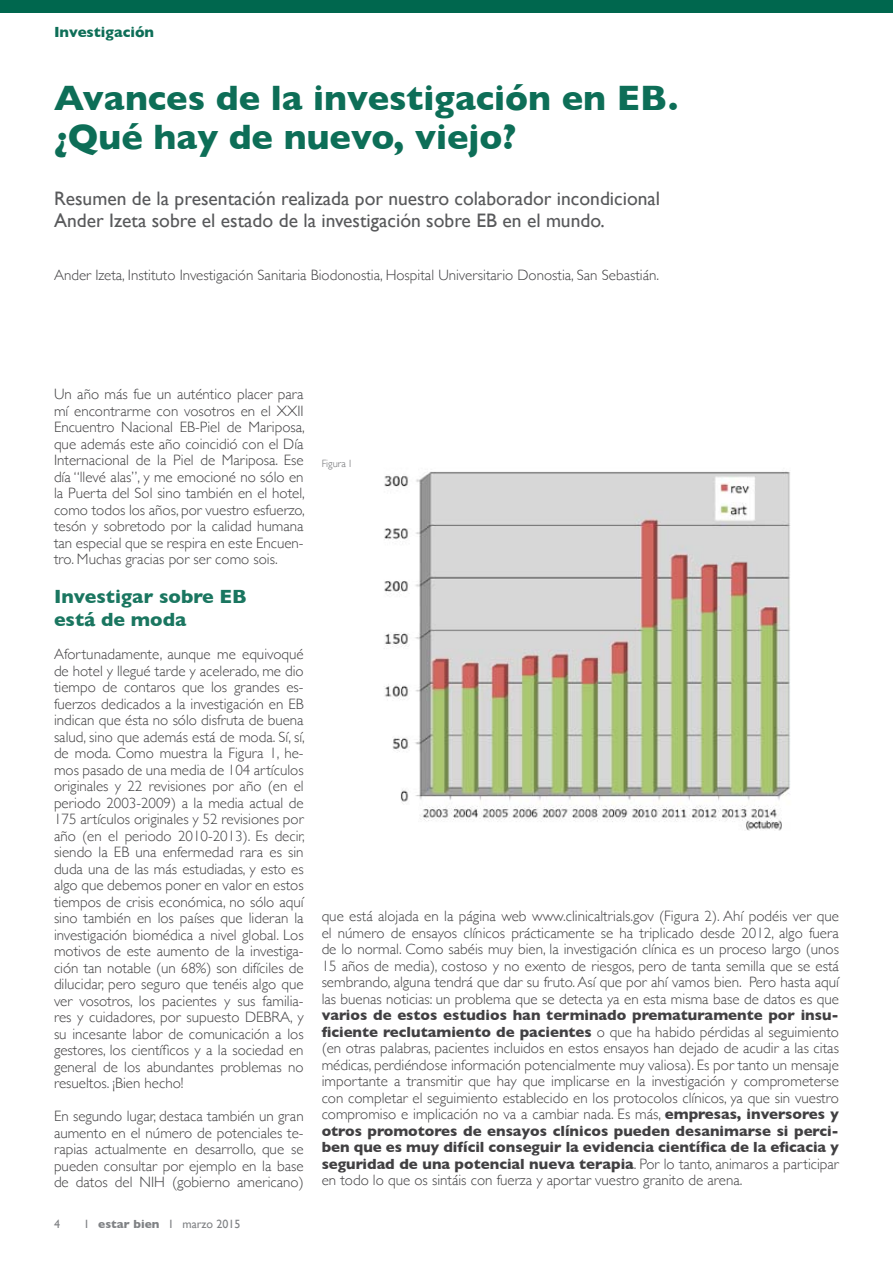
<style>
.page{position:relative;width:893px;height:1263px;background:#fff}
.page>*{position:absolute;margin:0;border:0;box-sizing:border-box;transform-origin:0 0}
.t1{font:700 36px/39px "Gill Sans";color:#0d6e57}
.t2{font:19.5px/22.5px "Gill Sans";color:#58595b}
.t3{font:700 19.5px/22.5px "Gill Sans";color:#1a7660}
.t4{font:300 15px/16.5px "Gill Sans";color:#414042;text-align:justify}
.t5{font:700 15px "Gill Sans";color:#0d6e57}
.t6{font:12px "Gill Sans";color:#808285}
.t7{font:300 10.5px "Gill Sans";color:#6d6e71}
.s1{font-weight:700}
</style>
<div class="page">
<div style="left:0;top:0;width:893px;height:13px;background:#00674e"></div>
<img style="left:384px;top:471px;width:407px;height:360px">
<p class="t5" style="left:54px;top:20px;width:102px">Investigación</p>
<h1 class="t1" style="left:54px;top:77px;width:626px">Avances de la investigación en EB. ¿Qué hay de nuevo, viejo?</h1>
<h2 class="t2" style="left:54px;top:187px;width:608px">Resumen de la presentación realizada por nuestro colaborador incondicional<br>Ander Izeta sobre el estado de la investigación sobre EB en el mundo.</h2>
<p class="t4" style="left:54px;top:266px;width:607px">Ander Izeta, Instituto Investigación Sanitaria Biodonostia, Hospital Universitario Donostia, San Sebastián.</p>
<p class="t4" style="left:54px;top:386px;width:252px">Un año más fue un auténtico placer para mí encontrarme con vosotros en el XXII Encuentro Nacional EB-Piel de Mariposa, que además este año coincidió con el Día Internacional de la Piel de Mariposa. Ese día “llevé alas”, y me emocioné no sólo en la Puerta del Sol sino también en el hotel, como todos los años, por vuestro esfuerzo, tesón y sobretodo por la calidad humana tan especial que se respira en este Encuen&shy;tro. Muchas gracias por ser como sois.</p>
<h2 class="t3" style="left:54px;top:585px;width:194px">Investigar sobre EB está de moda</h2>
<p class="t4" style="left:54px;top:645px;width:252px">Afortunadamente, aunque me equivoqué de hotel y llegué tarde y acelerado, me dio tiempo de contaros que los grandes es&shy;fuerzos dedicados a la investigación en EB indican que ésta no sólo disfruta de buena salud, sino que además está de moda. Sí, sí, de moda. Como muestra la Figura 1, he&shy;mos pasado de una media de 104 artículos originales y 22 revisiones por año (en el periodo 2003-2009) a la media actual de 175 artículos originales y 52 revisiones por año (en el periodo 2010-2013). Es decir, siendo la EB una enfermedad rara es sin duda una de las más estudiadas, y esto es algo que debemos poner en valor en estos tiempos de crisis económica, no sólo aquí sino también en los países que lideran la investigación biomédica a nivel global. Los motivos de este aumento de la investiga&shy;ción tan notable (un 68%) son difíciles de dilucidar, pero seguro que tenéis algo que ver vosotros, los pacientes y sus familia&shy;res y cuidadores, por supuesto DEBRA, y su incesante labor de comunicación a los gestores, los científicos y a la sociedad en general de los abundantes problemas no resueltos. ¡Bien hecho!</p>
<p class="t4" style="left:54px;top:1107px;width:251px">En segundo lugar, destaca también un gran aumento en el número de potenciales te&shy;rapias actualmente en desarrollo, que se pueden consultar por ejemplo en la base de datos del NIH (gobierno americano)</p>
<p class="t6" style="left:54px;top:1217px;width:7px">4</p>
<p class="t6" style="left:85px;top:1217px;width:157px">I <span class="s1">estar bien</span> I marzo 2015</p>
<p class="t7" style="left:322px;top:455px;width:31px">Figura I</p>
<p class="t4" style="left:322px;top:907px;width:519px">que está alojada en la página web www.clinicaltrials.gov (Figura 2). Ahí podéis ver que el número de ensayos clínicos prácticamente se ha triplicado desde 2012, algo fuera de lo normal. Como sabéis muy bien, la investigación clínica es un proceso largo (unos 15 años de media), costoso y no exento de riesgos, pero de tanta semilla que se está sembrando, alguna tendrá que dar su fruto. Así que por ahí vamos bien. Pero hasta aquí las buenas noticias: un problema que se detecta ya en esta misma base de datos es que</p>
<p class="t4" style="left:322px;top:1006px;width:519px"><span class="s1">varios de estos estudios han terminado prematuramente por insu&shy;ficiente reclutamiento de pacientes</span> o que ha habido pérdidas al seguimiento (en otras palabras, pacientes incluidos en estos ensayos han dejado de acudir a las citas médicas, perdiéndose información potencialmente muy valiosa). Es por tanto un mensaje importante a transmitir que hay que implicarse en la investigación y comprometerse con completar el seguimiento establecido en los protocolos clínicos, ya que sin vuestro compromiso e implicación no va a cambiar nada. Es más, <span class="s1">empresas, inversores y otros promotores de ensayos clínicos pueden desanimarse si perci&shy;ben que es muy difícil conseguir la evidencia científica de la eficacia y seguridad de una potencial nueva terapia</span>. Por lo tanto, animaros a participar en todo lo que os sintáis con fuerza y aportar vuestro granito de arena.</p>
</div>
